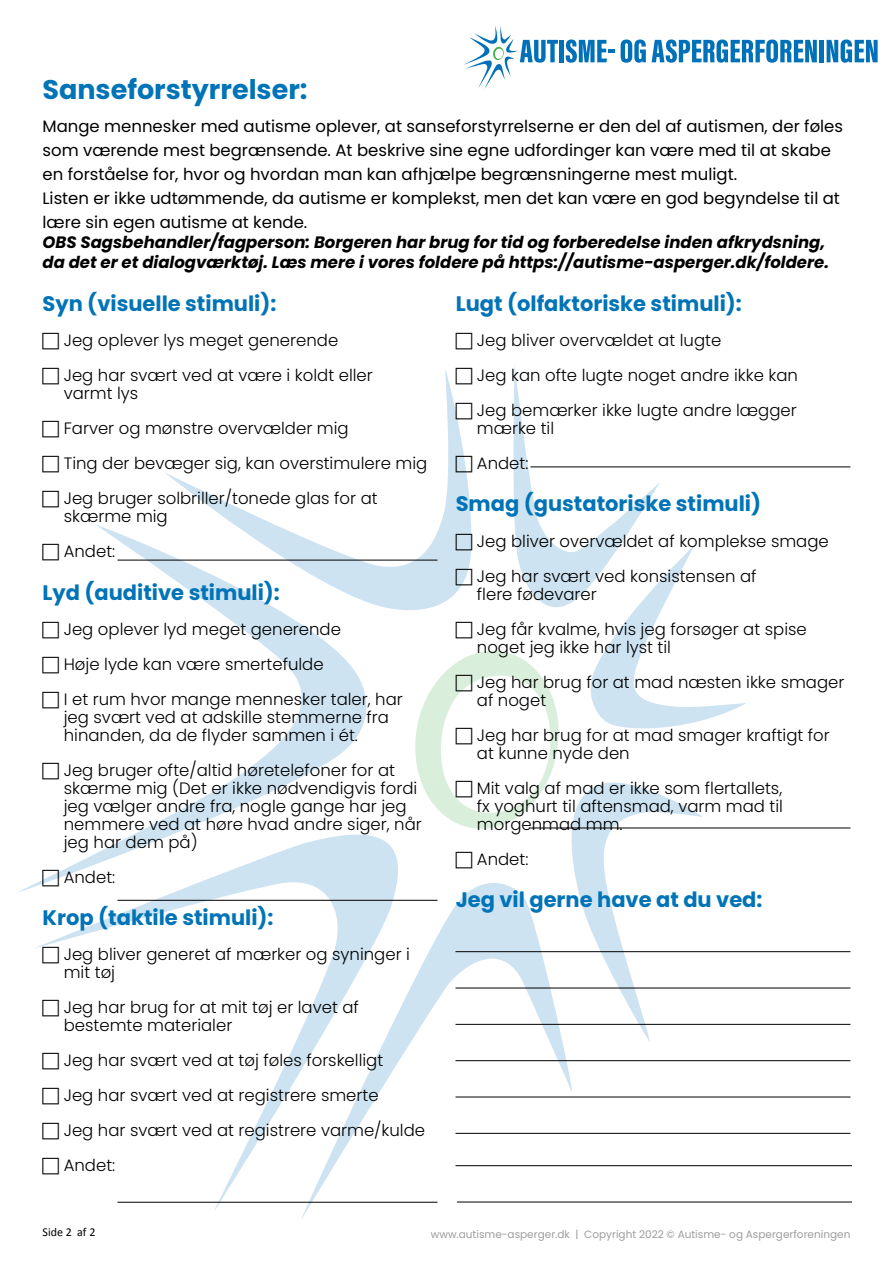
<style>
.page{position:relative;width:893px;height:1263px;background:#fff}
.page>*{position:absolute;margin:0;border:0;box-sizing:border-box;transform-origin:0 0}
.t1{font:700 27px "Poppins";color:#0074b7}
.t2{font:700 21px "Poppins";color:#0074b7}
.t3{font:300 16.5px/35px "Poppins";color:#000}
.t4{font:16.5px/24px "Poppins";color:#000}
.t5{font:italic 700 16.5px/19.8px "Poppins";color:#000}
.t6{font:12px "Calibri";color:#000}
.t7{font:10.5px "Poppins";color:#9d9d9c}
</style>
<div class="page">
<svg style="left:19px;top:525px;width:348px;height:367px"></svg>
<svg style="left:33px;top:824px;width:365px;height:387px"></svg>
<svg style="left:300px;top:874px;width:274px;height:346px"></svg>
<svg style="left:164px;top:473px;width:246px;height:142px"></svg>
<svg style="left:464px;top:26px;width:94px;height:63px"></svg>
<div style="left:559px;top:40px;width:5px;height:22px;background:#0071b9"></div>
<svg style="left:566px;top:39px;width:49px;height:24px"></svg>
<svg style="left:621px;top:40px;width:25px;height:23px"></svg>
<svg style="left:652px;top:39px;width:165px;height:24px"></svg>
<div style="left:819px;top:40px;width:5px;height:22px;background:#0071b9"></div>
<svg style="left:827px;top:40px;width:51px;height:23px"></svg>
<hr style="left:455px;top:951px;width:395px;height:1px;background:#000">
<hr style="left:455px;top:988px;width:395px;height:1px;background:#000">
<hr style="left:455px;top:1024px;width:395px;height:1px;background:#000">
<hr style="left:455px;top:1060px;width:395px;height:1px;background:#000">
<hr style="left:455px;top:1097px;width:395px;height:1px;background:#000">
<hr style="left:455px;top:1133px;width:395px;height:1px;background:#000">
<hr style="left:117px;top:560px;width:320px;height:1px;background:#000">
<hr style="left:117px;top:900px;width:320px;height:1px;background:#000">
<hr style="left:117px;top:1202px;width:320px;height:1px;background:#000">
<hr style="left:530px;top:467px;width:320px;height:1px;background:#000">
<hr style="left:530px;top:828px;width:320px;height:1px;background:#000">
<hr style="left:455px;top:1165px;width:397px;height:1px;background:#000">
<hr style="left:457px;top:1202px;width:395px;height:1px;background:#000">
<svg style="left:43px;top:544px;width:16px;height:17px"></svg>
<svg style="left:43px;top:621px;width:16px;height:17px"></svg>
<svg style="left:43px;top:656px;width:16px;height:17px"></svg>
<svg style="left:43px;top:691px;width:16px;height:17px"></svg>
<svg style="left:43px;top:762px;width:16px;height:17px"></svg>
<svg style="left:43px;top:869px;width:16px;height:17px"></svg>
<svg style="left:43px;top:946px;width:16px;height:17px"></svg>
<svg style="left:43px;top:999px;width:16px;height:17px"></svg>
<svg style="left:43px;top:1052px;width:16px;height:17px"></svg>
<svg style="left:43px;top:1087px;width:16px;height:17px"></svg>
<svg style="left:43px;top:1122px;width:16px;height:17px"></svg>
<svg style="left:43px;top:1157px;width:16px;height:17px"></svg>
<svg style="left:410px;top:366px;width:336px;height:676px"></svg>
<h1 class="t1" style="left:43px;top:73px;width:267px">Sanseforstyrrelser:</h1>
<p class="t4" style="left:43px;top:114px;width:802px">Mange mennesker med autisme oplever, at sanseforstyrrelserne er den del af autismen, der føles som værende mest begrænsende. At beskrive sine egne udfordinger kan være med til at skabe en forståelse for, hvor og hvordan man kan afhjælpe begrænsningerne mest muligt.<br>Listen er ikke udtømmende, da autisme er komplekst, men det kan være en god begyndelse til at lære sin egen autisme at kende.</p>
<p class="t5" style="left:43px;top:232px;width:788px">OBS Sagsbehandler/fagperson: Borgeren har brug for tid og forberedelse inden afkrydsning, da det er et dialogværktøj. Læs mere i vores foldere på https://autisme-asperger.dk/foldere.</p>
<p class="t2" style="left:43px;top:292px;width:235px">Syn (visuelle stimuli):</p>
<p class="t3" style="left:64px;top:323px;width:311px">Jeg oplever lys meget generende<br>Jeg har svært ved at være i koldt eller</p>
<p class="t3" style="left:64px;top:376px;width:365px">varmt lys<br>Farver og mønstre overvælder mig<br>Ting der bevæger sig, kan overstimulere mig<br>Jeg bruger solbriller/tonede glas for at</p>
<p class="t3" style="left:64px;top:499px;width:106px">skærme mig<br>Andet:</p>
<p class="t2" style="left:43px;top:580px;width:239px">Lyd (auditive stimuli):</p>
<p class="t3" style="left:64px;top:611px;width:341px">Jeg oplever lyd meget generende<br>Høje lyde kan være smertefulde<br>I et rum hvor mange mennesker taler, har</p>
<p class="t3" style="left:64px;top:708px;width:327px;line-height:18px">jeg svært ved at adskille stemmerne fra hinanden, da de flyder sammen i ét.</p>
<p class="t3" style="left:64px;top:761px;width:359px;line-height:18px">Jeg bruger ofte/altid høretelefoner for at skærme mig (Det er ikke nødvendigvis fordi jeg vælger andre fra, nogle gange har jeg nemmere ved at høre hvad andre siger, når jeg har dem på)</p>
<p class="t3" style="left:64px;top:859px;width:53px">Andet:</p>
<p class="t2" style="left:43px;top:905px;width:233px">Krop (taktile stimuli):</p>
<p class="t3" style="left:64px;top:945px;width:348px;line-height:18px">Jeg bliver generet af mærker og syninger i mit tøj</p>
<p class="t3" style="left:64px;top:998px;width:297px;line-height:18px">Jeg har brug for at mit tøj er lavet af bestemte materialer</p>
<p class="t3" style="left:64px;top:1043px;width:363px">Jeg har svært ved at tøj føles forskelligt<br>Jeg har svært ved at registrere smerte<br>Jeg har svært ved at registrere varme/kulde<br>Andet:</p>
<p class="t2" style="left:456px;top:292px;width:288px">Lugt (olfaktoriske stimuli):</p>
<p class="t3" style="left:477px;top:323px;width:323px">Jeg bliver overvældet at lugte<br>Jeg kan ofte lugte noget andre ikke kan<br>Jeg bemærker ikke lugte andre lægger</p>
<p class="t3" style="left:477px;top:411px;width:79px">mærke til<br>Andet:</p>
<p class="t2" style="left:456px;top:492px;width:307px">Smag (gustatoriske stimuli)</p>
<p class="t3" style="left:477px;top:523px;width:353px">Jeg bliver overvældet af komplekse smage<br>Jeg har svært ved konsistensen af</p>
<p class="t3" style="left:477px;top:576px;width:331px">flere fødevarer<br>Jeg får kvalme, hvis jeg forsøger at spise</p>
<p class="t3" style="left:477px;top:629px;width:369px">noget jeg ikke har lyst til<br>Jeg har brug for at mad næsten ikke smager</p>
<p class="t3" style="left:477px;top:682px;width:354px">af noget<br>Jeg har brug for at mad smager kraftigt for</p>
<p class="t3" style="left:477px;top:735px;width:307px">at kunne nyde den<br>Mit valg af mad er ikke som flertallets,</p>
<p class="t3" style="left:477px;top:797px;width:308px;line-height:18px">fx yoghurt til aftensmad, varm mad til morgenmad mm.</p>
<p class="t3" style="left:477px;top:841px;width:53px">Andet:</p>
<p class="t2" style="left:456px;top:887px;width:308px">Jeg vil gerne have at du ved:</p>
<p class="t6" style="left:43px;top:1224px;width:54px">Side 2 af 2</p>
<p class="t7" style="left:431px;top:1228px;width:421px">www.autisme-asperger.dk | Copyright 2022 © Autisme- og Aspergerforeningen</p>
</div>
